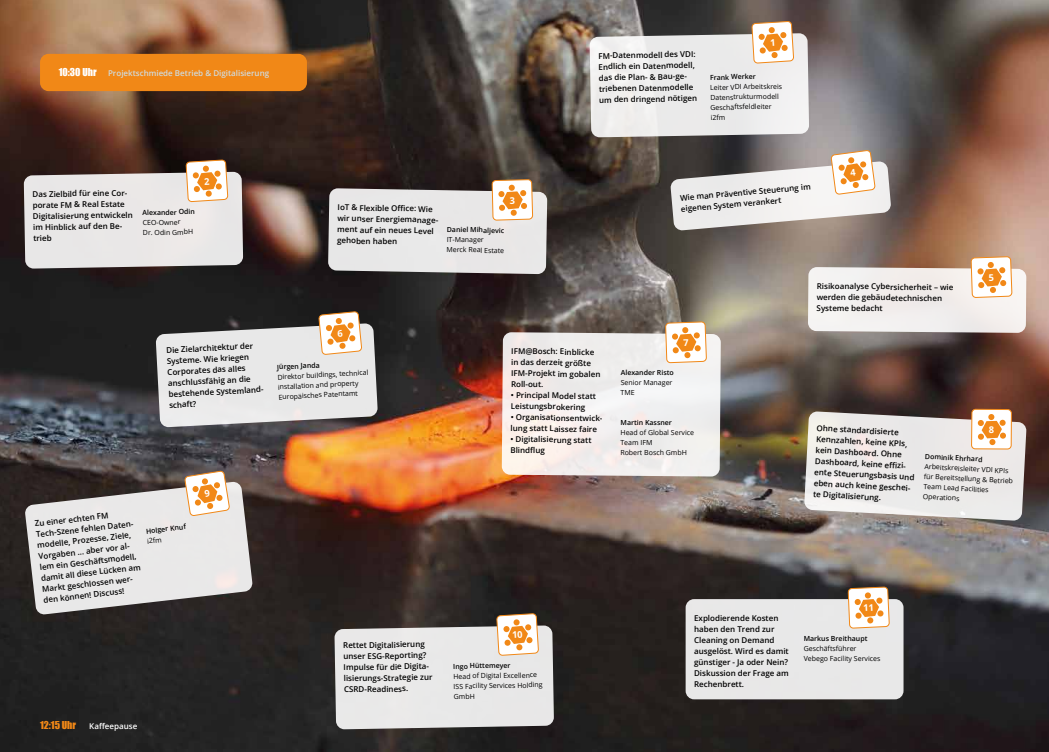
<style>
.page{position:relative;width:1049px;height:752px;background:#fff}
.page>*{position:absolute;margin:0;border:0;box-sizing:border-box;transform-origin:0 0}
.t1{font:10px "Impact";color:#f18817}
.t2{font:700 9.2px "Open Sans";color:#fff}
.t3{font:600 8px/11px "Open Sans";letter-spacing:-.01em;color:#000}
.t4{font:600 8px/11px "Open Sans";color:#000}
.t5{font:600 8px "Open Sans";color:#d0dadc}
.t6{font:600 8px "Open Sans";color:#fff}
.t7{font:7px/10px "Open Sans";color:#000}
.t8{font:600 7px "Open Sans";color:#000}
.t9{font:600 7px "Open Sans";color:#000}
.s1{font-family:"Impact";font-weight:400;font-size:10px;color:#fff}
</style>
<div class="page">
<img style="left:0;top:0;width:1049px;height:751px">
<img style="left:24px;top:20px;width:1002px;height:722px">
<p class="t5" style="left:59px;top:67px;width:212px"><span class="s1">10:30 Uhr</span> Projektschmiede Betrieb &amp; Digitalisierung</p>
<p class="t3" style="left:598px;top:50px;width:99px;rotate:-1deg">FM-Datenmodell des VDI:<br>Endlich ein Datenmodell, das die Plan- &amp; Bau-ge&shy;triebenen Datenmodelle um den dringend nötigen</p>
<p class="t8" style="left:710px;top:72px;width:47px;rotate:-1deg">Frank Werker</p>
<p class="t7" style="left:710px;top:82px;width:74px;rotate:-1deg">Leiter VDI Arbeitskreis<br>Datenstrukturmodell<br>Geschäftsfeldleiter i2fm</p>
<p class="t3" style="left:32px;top:188px;width:101px;rotate:-1deg">Das Zielbild für eine Cor&shy;porate FM &amp; Real Estate<br>Digitalisierung entwickeln im Hinblick auf den Be&shy;trieb</p>
<p class="t8" style="left:142px;top:208px;width:54px;rotate:-1deg">Alexander Odin</p>
<p class="t7" style="left:143px;top:217px;width:52px;rotate:-1deg">CEO-Owner<br>Dr. Odin GmbH</p>
<p class="t3" style="left:338px;top:201px;width:104px;rotate:1deg">IoT &amp; Flexible Offi ce: Wie wir unser Energiemanage&shy;ment auf ein neues Level gehoben haben</p>
<p class="t8" style="left:447px;top:224px;width:59px;rotate:1deg">Daniel Mihaljevic</p>
<p class="t7" style="left:447px;top:234px;width:59px;rotate:1deg">IT-Manager<br>Merck Real Estate</p>
<p class="t4" style="left:166px;top:344px;width:98px;rotate:-3deg">Die Zielarchitektur der<br>Systeme. Wie kriegen<br>Corporates das alles anschlussfähig an die bestehende Systemland&shy;schaft?</p>
<p class="t9" style="left:277px;top:362px;width:44px;rotate:-3deg">Jürgen Janda</p>
<p class="t7" style="left:277px;top:371px;width:92px;rotate:-3deg">Direktor buildings, technical installation and property<br>Europäisches Patentamt</p>
<p class="t3" style="left:511px;top:346px;width:91px">IFM@Bosch: Einblicke in das derzeit größte<br>IFM-Projekt im gobalen<br>Roll-out.</p>
<p class="t3" style="left:511px;top:389px;width:87px">• Principal Model statt<br>Leistungsbrokering</p>
<p class="t3" style="left:511px;top:411px;width:93px">• Organisationsentwick&shy;lung statt Laissez faire</p>
<p class="t3" style="left:510px;top:433px;width:83px">• Digitalisierung statt<br>Blindflug</p>
<p class="t3" style="left:34px;top:517px;width:102px;rotate:-6deg">Zu einer echten FM<br>Tech-Szene fehlen Daten&shy;modelle, Prozesse, Ziele,<br>Vorgaben … aber vor al&shy;lem ein Geschäftsmodell, damit all diese Lücken am<br>Markt geschlossen wer&shy;den können! Discuss!</p>
<p class="t8" style="left:146px;top:526px;width:42px;rotate:-6deg">Holger Knuf</p>
<p class="t7" style="left:147px;top:535px;width:16px;rotate:-6deg">i2fm</p>
<p class="t1" style="left:40px;top:717px;width:38px">12:15 Uhr</p>
<p class="t6" style="left:89px;top:720px;width:49px">Kaffeepause</p>
<p class="t4" style="left:343px;top:639px;width:90px;rotate:-1deg">Rettet Digitalisierung unser ESG-Reporting?<br>Impulse für die Digita&shy;lisierungs-Strategie zur<br>CSRD-Readiness.</p>
<p class="t8" style="left:453px;top:661px;width:59px;rotate:-1deg">Ingo Hüttemeyer</p>
<p class="t7" style="left:453px;top:670px;width:91px;rotate:-1deg">Head of Digital Excellence<br>ISS Facility Services Holding<br>GmbH</p>
<p class="t3" style="left:679px;top:192px;width:133px;rotate:-5deg">Wie man Präventive Steuerung im eigenen System verankert</p>
<p class="t8" style="left:621px;top:367px;width:55px;rotate:1deg">Alexander Risto</p>
<p class="t7" style="left:621px;top:376px;width:53px;rotate:1deg">Senior Manager<br>TME</p>
<p class="t8" style="left:621px;top:416px;width:53px;rotate:1deg">Martin Kassner</p>
<p class="t7" style="left:621px;top:426px;width:75px;rotate:1deg">Head of Global Service<br>Team IFM<br>Robert Bosch GmbH</p>
<p class="t3" style="left:816px;top:281px;width:138px">Risikoanalyse Cybersicherheit – wie werden die gebäudetechnischen<br>Systeme bedacht</p>
<p class="t4" style="left:817px;top:422px;width:102px;rotate:3deg">Ohne standardisierte<br>Kennzahlen, keine KPIs, kein Dashboard. Ohne<br>Dashboard, keine effi zi&shy;ente Steuerungsbasis und eben auch keine geschei&shy;te Digitalisierung.</p>
<p class="t2" style="left:989px;top:423px;width:7px">8</p>
<p class="t8" style="left:925px;top:451px;width:59px;rotate:3deg">Dominik Ehrhard</p>
<p class="t7" style="left:925px;top:461px;width:91px;rotate:3deg">Arbeitskreisleiter VDI KPIs für Bereitstellung &amp; Betrieb<br>Team Lead Facilities<br>Operations</p>
<p class="t3" style="left:694px;top:612px;width:96px">Explodierende Kosten haben den Trend zur<br>Cleaning on Demand ausgelöst. Wird es damit günstiger - Ja oder Nein?<br>Diskussion der Frage am<br>Rechenbrett.</p>
<p class="t8" style="left:804px;top:633px;width:65px">Markus Breithaupt</p>
<p class="t7" style="left:804px;top:642px;width:78px">Geschäftsführer<br>Vebego Facility Services</p>
</div>
